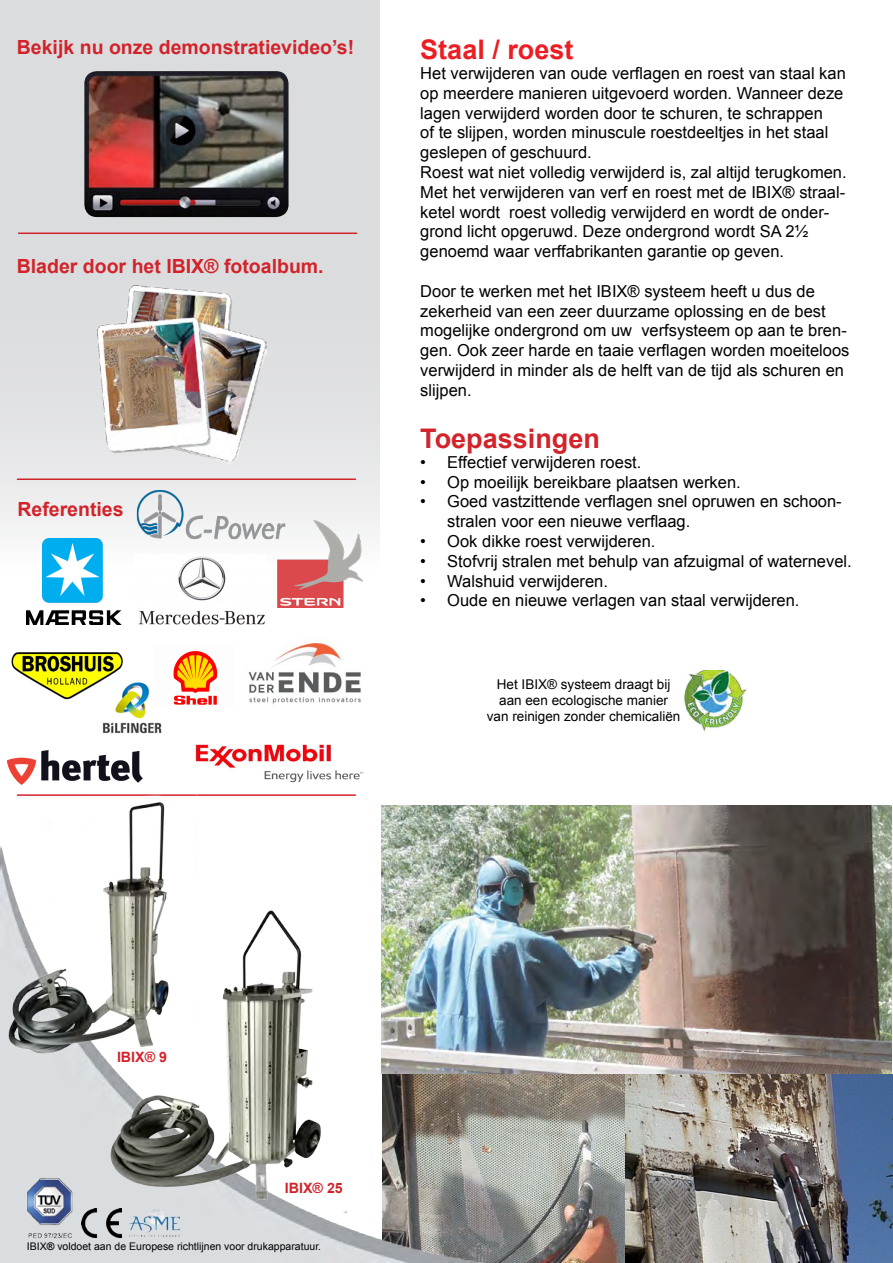
<style>
.page{position:relative;width:893px;height:1263px;background:#fff}
.page>*{position:absolute;margin:0;border:0;box-sizing:border-box;transform-origin:0 0}
.t1{font:700 27px "Arial";color:#d2232a}
.t2{font:700 27px "Arial";color:#ed1d24}
.t3{font:700 19.5px "Arial";color:#d2232a}
.t4{font:16.5px/19.8px "Arial";color:#000}
.t5{font:700 14.25px "Arial";color:#d2232a}
.t6{font:13.5px/16.2px "Arial";color:#000;text-align:center}
.t7{font:10.5px "Arial";color:#000}
.s1{font-weight:700}
</style>
<div class="page">
<img style="left:529px;top:1074px;width:96px;height:189px">
<div style="left:0;top:0;width:379px;height:639px;background:linear-gradient(to bottom,#d1d2d4,#f7f7f7)"></div>
<img style="left:684px;top:670px;width:63px;height:63px">
<hr style="left:17px;top:478px;width:338px;height:2px;background:#d2232a">
<img style="left:97px;top:286px;width:170px;height:183px">
<img style="left:84px;top:71px;width:204px;height:146px">
<hr style="left:19px;top:232px;width:338px;height:2px;background:#d2232a">
<img style="left:0;top:794px;width:529px;height:469px">
<img style="left:9px;top:1168px;width:81px;height:80px">
<img style="left:81px;top:1209px;width:41px;height:29px">
<img style="left:126px;top:1212px;width:54px;height:24px">
<img style="left:0;top:793px;width:198px;height:274px">
<img style="left:106px;top:891px;width:241px;height:321px">
<img style="left:381px;top:806px;width:510px;height:267px">
<img style="left:102px;top:682px;width:60px;height:52px">
<img style="left:6px;top:750px;width:137px;height:35px">
<img style="left:6px;top:630px;width:122px;height:86px">
<img style="left:277px;top:521px;width:86px;height:86px">
<img style="left:232px;top:638px;width:139px;height:66px">
<img style="left:134px;top:489px;width:152px;height:51px">
<img style="left:25px;top:536px;width:99px;height:90px">
<img style="left:134px;top:554px;width:132px;height:72px">
<img style="left:195px;top:744px;width:169px;height:39px">
<img style="left:154px;top:645px;width:80px;height:61px">
<img style="left:625px;top:1074px;width:268px;height:189px">
<p class="t3" style="left:17px;top:34px;width:339px">Bekijk nu onze demonstratievideo’s!</p>
<p class="t3" style="left:17px;top:253px;width:308px">Blader door het IBIX® fotoalbum.</p>
<p class="t3" style="left:17px;top:496px;width:108px">Referenties</p>
<h1 class="t2" style="left:420px;top:32px;width:155px">Staal / roest</h1>
<p class="t4" style="left:420px;top:63px;width:428px">Het verwijderen van oude verflagen en roest van staal kan op meerdere manieren uitgevoerd worden. Wanneer deze lagen verwijderd worden door te schuren, te schrappen<br>of te slijpen, worden minuscule roestdeeltjes in het staal geslepen of geschuurd.<br>Roest wat niet volledig verwijderd is, zal altijd terugkomen.<br>Met het verwijderen van verf en roest met de IBIX® straal&shy;ketel wordt roest volledig verwijderd en wordt de onder&shy;grond licht opgeruwd. Deze ondergrond wordt SA 2½ genoemd waar verffabrikanten garantie op geven.</p>
<p class="t4" style="left:420px;top:281px;width:431px">Door te werken met het IBIX® systeem heeft u dus de zekerheid van een zeer duurzame oplossing en de best mogelijke ondergrond om uw verfsysteem op aan te bren&shy;gen. Ook zeer harde en taaie verflagen worden moeiteloos verwijderd in minder als de helft van de tijd als schuren en slijpen.</p>
<h1 class="t1" style="left:420px;top:421px;width:181px">Toepassingen</h1>
<p class="t4" style="left:420px;top:452px;width:223px">• Effectief verwijderen roest.</p>
<p class="t4" style="left:420px;top:472px;width:322px">• Op moeilijk bereikbare plaatsen werken.</p>
<p class="t4" style="left:447px;top:492px;width:396px;text-indent:-27px">• Goed vastzittende verflagen snel opruwen en schoon&shy;stralen voor een nieuwe verflaag.</p>
<p class="t4" style="left:420px;top:531px;width:237px">• Ook dikke roest verwijderen.</p>
<p class="t4" style="left:420px;top:551px;width:433px">• Stofvrij stralen met behulp van afzuigmal of waternevel.</p>
<p class="t4" style="left:420px;top:571px;width:189px">• Walshuid verwijderen.</p>
<p class="t4" style="left:420px;top:591px;width:381px">• Oude en nieuwe verlagen van staal verwijderen.</p>
<p class="t6" style="left:487px;top:676px;width:195px">Het IBIX® systeem draagt bij aan een ecologische manier van reinigen zonder chemicaliën</p>
<p class="t5" style="left:117px;top:1048px;width:52px">IBIX® 9</p>
<p class="t5" style="left:285px;top:1178px;width:59px">IBIX® 25</p>
<p class="t7" style="left:27px;top:1240px;width:296px">IBIX<span class="s1">®</span> voldoet aan de Europese richtlijnen voor drukapparatuur.</p>
</div>
